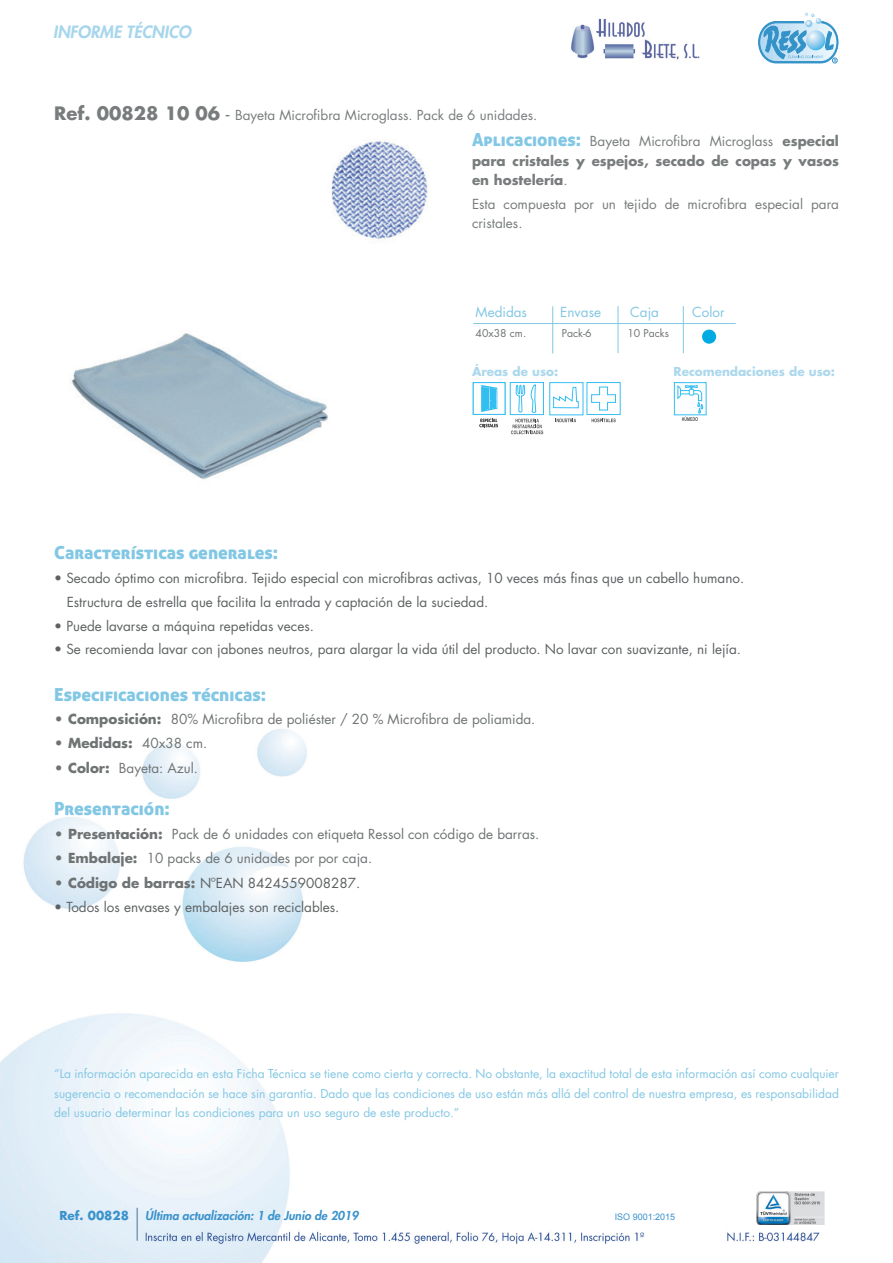
<style>
.page{position:relative;width:893px;height:1263px;background:#fff}
.page>*{position:absolute;margin:0;border:0;box-sizing:border-box;transform-origin:0 0}
.t1{font:18px "Aller Display";color:#82c7e4}
.t2{font:italic 800 16.5px "Futura Std";color:#a7d6ec}
.t3{font:13.5px/23.7px "Futura Std";color:#5d6162}
.t4{font:13.5px "Futura Std";color:#6f7374}
.t5{font:13.5px/19.5px "Futura Std";color:#787c7d}
.t6{font:700 13.5px/19.5px "Futura Std";color:#787c7d;text-align:justify}
.t7{font:13.5px "Futura Std";color:#82c7e4}
.t8{font:700 13.5px "Futura Std";color:#6f7374}
.t9{font:12px/19.5px "Futura Std";color:#82c7e4;text-align:justify}
.t10{font:italic 800 12px "Futura Std";color:#3a92cc}
.t11{font:700 12px "Futura Std";color:#acd8ed}
.t12{font:700 12px "Futura Std";color:#3a92cc}
.t13{font:10.5px "Futura Std";color:#6f7374}
.t14{font:9px "Arial";color:#3a92cc}
.s1{font-weight:700;font-size:18px}
.s2{font-size:18px}
.s3{font-family:"Aller Display";font-weight:400;font-size:18px;color:#82c7e4}
.s4{font-weight:400}
.s5{font-weight:700}
.s6{font-weight:700;color:#6f7374}
</style>
<div class="page">
<img style="left:0;top:729px;width:825px;height:534px">
<img style="left:757px;top:1191px;width:68px;height:33px">
<hr style="left:137px;top:1208px;width:1px;height:32px;background:#4b6f97">
<svg style="left:758px;top:12px;width:81px;height:52px"></svg>
<img style="left:571px;top:18px;width:129px;height:42px">
<hr style="left:552px;top:306px;width:1px;height:47px;background:#82c7e4">
<hr style="left:473px;top:323px;width:263px;height:1px;background:#82c7e4">
<hr style="left:618px;top:306px;width:1px;height:47px;background:#82c7e4">
<hr style="left:683px;top:306px;width:1px;height:47px;background:#82c7e4">
<div style="left:702px;top:330px;width:14px;height:14px;background:#00aae2;border-radius:50%"></div>
<svg style="left:511px;top:419px;width:32px;height:15px"></svg>
<div style="left:510px;top:382px;width:34px;height:33px;background:#fff;border:1px solid #00aeef"></div>
<svg style="left:515px;top:384px;width:22px;height:29px"></svg>
<svg style="left:549px;top:382px;width:35px;height:40px"></svg>
<svg style="left:592px;top:418px;width:24px;height:4px"></svg>
<svg style="left:591px;top:386px;width:25px;height:25px"></svg>
<img style="left:70px;top:333px;width:258px;height:147px">
<img style="left:331px;top:141px;width:97px;height:101px">
<div style="left:473px;top:382px;width:32px;height:33px;background:linear-gradient(to right,#feffff,#fff)"></div>
<svg style="left:479px;top:385px;width:24px;height:42px"></svg>
<div style="left:674px;top:382px;width:32px;height:33px;background:linear-gradient(to right,#fbfdfe,#fbfdfe)"></div>
<svg style="left:677px;top:385px;width:26px;height:36px"></svg>
<p class="t2" style="left:53px;top:22px;width:140px">INFORME TÉCNICO</p>
<p class="t5" style="left:54px;top:105px;width:485px"><span class="s1">Ref. 00828 10 06</span> <span class="s2">-</span> Bayeta Microfibra Microglass. Pack de 6 unidades.</p>
<p class="t6" style="left:472px;top:131px;width:368px"><span class="s3">Aplicaciones:</span> <span class="s4">Bayeta Microfibra Microglass</span> especial para cristales y espejos, secado de copas y vasos en hostelería<span class="s4">.</span></p>
<p class="t5" style="left:472px;top:194px;width:368px">Esta compuesta por un tejido de microfibra especial para cristales.</p>
<p class="t7" style="left:476px;top:304px;width:53px">Medidas</p>
<p class="t7" style="left:560px;top:304px;width:42px">Envase</p>
<p class="t7" style="left:630px;top:304px;width:30px">Caja</p>
<p class="t7" style="left:692px;top:304px;width:34px">Color</p>
<p class="t13" style="left:476px;top:326px;width:52px">40x38 cm.</p>
<p class="t13" style="left:562px;top:326px;width:31px">Pack-6</p>
<p class="t13" style="left:627px;top:326px;width:43px">10 Packs</p>
<p class="t11" style="left:472px;top:364px;width:88px">Áreas de uso:</p>
<p class="t11" style="left:674px;top:364px;width:163px">Recomendaciones de uso:</p>
<h1 class="t1" style="left:54px;top:541px;width:225px">Características generales:</h1>
<p class="t3" style="left:67px;top:566px;width:679px;text-indent:-12px">• Secado óptimo con microfibra. Tejido especial con microfibras activas, 10 veces más finas que un cabello humano.<br>Estructura de estrella que facilita la entrada y captación de la suciedad.</p>
<p class="t3" style="left:54px;top:614px;width:261px">• Puede lavarse a máquina repetidas veces.</p>
<p class="t3" style="left:54px;top:638px;width:688px">• Se recomienda lavar con jabones neutros, para alargar la vida útil del producto. No lavar con suavizante, ni lejía.</p>
<h1 class="t1" style="left:54px;top:683px;width:213px">Especificaciones técnicas:</h1>
<p class="t4" style="left:54px;top:711px;width:483px"><span class="s5">• Composición:</span> 80% Microfibra de poliéster / 20 % Microfibra de poliamida.</p>
<p class="t8" style="left:54px;top:734px;width:155px">• Medidas: <span class="s4">40x38 cm.</span></p>
<p class="t4" style="left:54px;top:760px;width:145px"><span class="s5">• Color:</span> Bayeta: Azul.</p>
<h1 class="t1" style="left:54px;top:797px;width:117px">Presentación:</h1>
<p class="t4" style="left:54px;top:825px;width:487px"><span class="s5">• Presentación:</span> Pack de 6 unidades con etiqueta Ressol con código de barras.</p>
<p class="t4" style="left:54px;top:849px;width:319px"><span class="s5">• Embalaje:</span> 10 packs de 6 unidades por por caja.</p>
<p class="t3" style="left:54px;top:871px;width:307px"><span class="s6">• Código de barras:</span> NºEAN 8424559008287.</p>
<p class="t3" style="left:54px;top:895px;width:287px">• Todos los envases y embalajes son reciclables.</p>
<p class="t9" style="left:54px;top:1064px;width:786px">“La información aparecida en esta Ficha Técnica se tiene como cierta y correcta. No obstante, la exactitud total de esta información así como cualquier sugerencia o recomendación se hace sin garantía. Dado que las condiciones de uso están más allá del control de nuestra empresa, es responsabilidad del usuario determinar las condiciones para un uso seguro de este producto.”</p>
<p class="t12" style="left:59px;top:1207px;width:71px">Ref. 00828</p>
<p class="t10" style="left:145px;top:1208px;width:215px">Última actualización: 1 de Junio de 2019</p>
<p class="t14" style="left:615px;top:1211px;width:62px">ISO 9001:2015</p>
</div>
